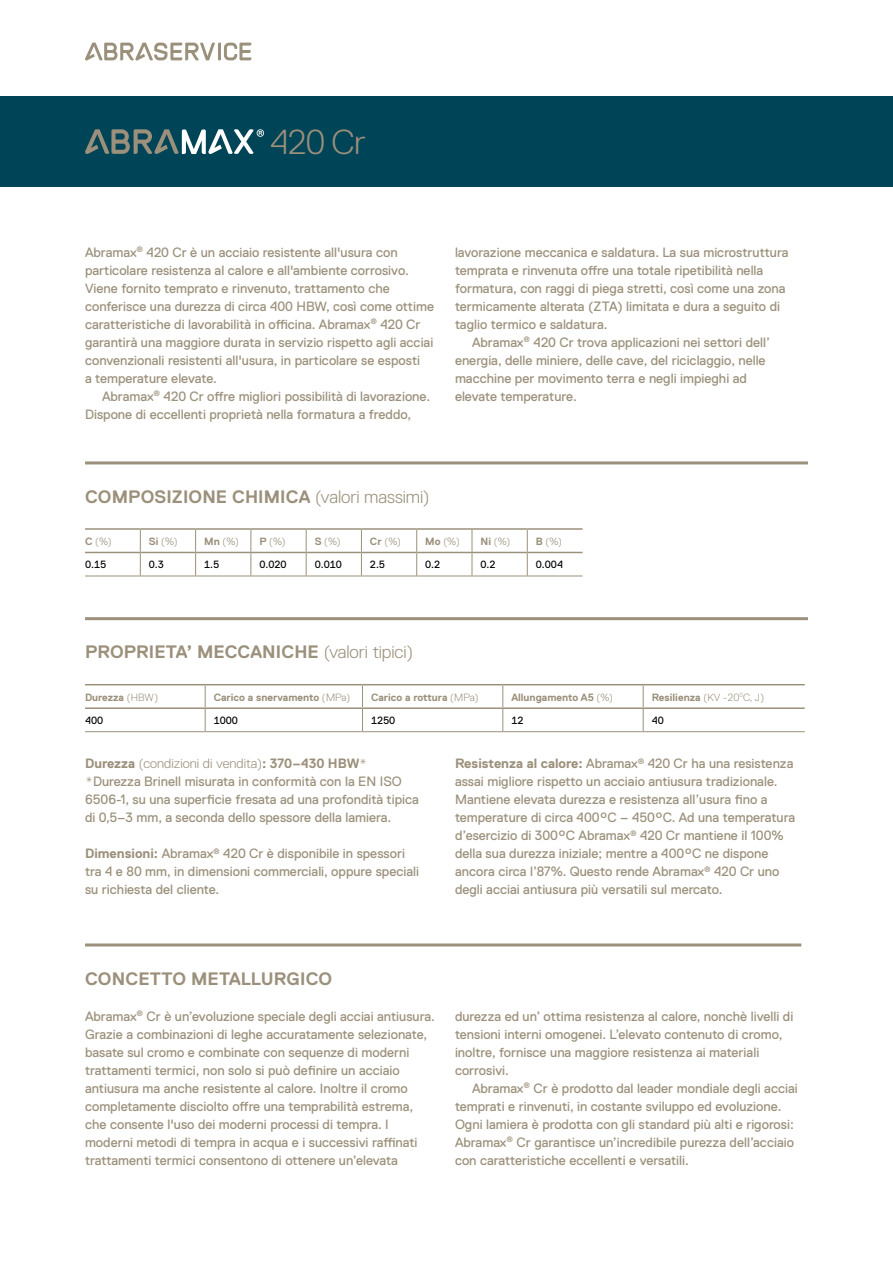
<style>
.page{position:relative;width:893px;height:1263px;background:#fff}
.page>*{position:absolute;margin:0;border:0;box-sizing:border-box;transform-origin:0 0}
.t1{font:300 34.65px "Replica Pro";color:#9b907b}
.t2{font:700 18px "Replica Pro";letter-spacing:.005em;color:#9b907b}
.t3{font:13.5px/18px "Replica Pro";color:#9b907b}
.t4{font:300 13.5px "Replica Pro";color:#9b907b}
.t5{font:700 10.5px "Replica Pro";color:#9b907b}
.t6{font:10.5px "Replica Pro";color:#000}
.t7{font:300 10.5px "Replica Pro";color:#9b907b}
.s1{font-weight:300}
.s2{font-weight:700}
</style>
<div class="page">
<div style="left:0;top:97px;width:893px;height:90px;background:#004457"></div>
<svg style="left:85px;top:43px;width:166px;height:18px"></svg>
<hr style="left:85px;top:461px;width:723px;height:3px;background:#9b907b">
<hr style="left:85px;top:576px;width:55px;height:1px;background:#9b907b">
<hr style="left:140px;top:576px;width:56px;height:1px;background:#9b907b">
<hr style="left:196px;top:576px;width:55px;height:1px;background:#9b907b">
<hr style="left:251px;top:576px;width:55px;height:1px;background:#9b907b">
<hr style="left:306px;top:576px;width:55px;height:1px;background:#9b907b">
<hr style="left:361px;top:576px;width:56px;height:1px;background:#9b907b">
<hr style="left:417px;top:576px;width:55px;height:1px;background:#9b907b">
<hr style="left:472px;top:576px;width:55px;height:1px;background:#9b907b">
<hr style="left:527px;top:576px;width:56px;height:1px;background:#9b907b">
<svg style="left:140px;top:530px;width:1px;height:46px"></svg>
<svg style="left:195px;top:530px;width:1px;height:46px"></svg>
<svg style="left:251px;top:530px;width:1px;height:46px"></svg>
<svg style="left:306px;top:530px;width:1px;height:46px"></svg>
<svg style="left:361px;top:530px;width:1px;height:46px"></svg>
<svg style="left:416px;top:530px;width:1px;height:46px"></svg>
<svg style="left:472px;top:530px;width:1px;height:46px"></svg>
<svg style="left:527px;top:530px;width:1px;height:46px"></svg>
<hr style="left:85px;top:528px;width:55px;height:2px;background:#9b907b">
<hr style="left:140px;top:528px;width:56px;height:2px;background:#9b907b">
<hr style="left:196px;top:528px;width:55px;height:2px;background:#9b907b">
<hr style="left:251px;top:528px;width:55px;height:2px;background:#9b907b">
<hr style="left:306px;top:528px;width:55px;height:2px;background:#9b907b">
<hr style="left:361px;top:528px;width:56px;height:2px;background:#9b907b">
<hr style="left:417px;top:528px;width:55px;height:2px;background:#9b907b">
<hr style="left:472px;top:528px;width:55px;height:2px;background:#9b907b">
<hr style="left:527px;top:528px;width:56px;height:2px;background:#9b907b">
<hr style="left:85px;top:552px;width:55px;height:1px;background:#9b907b">
<hr style="left:140px;top:552px;width:56px;height:1px;background:#9b907b">
<hr style="left:196px;top:552px;width:55px;height:1px;background:#9b907b">
<hr style="left:251px;top:552px;width:55px;height:1px;background:#9b907b">
<hr style="left:306px;top:552px;width:55px;height:1px;background:#9b907b">
<hr style="left:361px;top:552px;width:56px;height:1px;background:#9b907b">
<hr style="left:417px;top:552px;width:55px;height:1px;background:#9b907b">
<hr style="left:472px;top:552px;width:55px;height:1px;background:#9b907b">
<hr style="left:527px;top:552px;width:56px;height:1px;background:#9b907b">
<hr style="left:85px;top:617px;width:723px;height:3px;background:#9b907b">
<hr style="left:85px;top:731px;width:120px;height:1px;background:#9b907b">
<hr style="left:205px;top:731px;width:157px;height:1px;background:#9b907b">
<hr style="left:362px;top:731px;width:141px;height:1px;background:#9b907b">
<hr style="left:503px;top:731px;width:140px;height:1px;background:#9b907b">
<hr style="left:643px;top:731px;width:162px;height:1px;background:#9b907b">
<svg style="left:205px;top:685px;width:1px;height:46px"></svg>
<svg style="left:362px;top:685px;width:1px;height:46px"></svg>
<svg style="left:503px;top:685px;width:1px;height:46px"></svg>
<svg style="left:643px;top:685px;width:1px;height:46px"></svg>
<hr style="left:85px;top:684px;width:120px;height:1px;background:#9b907b">
<hr style="left:205px;top:684px;width:157px;height:1px;background:#9b907b">
<hr style="left:362px;top:684px;width:141px;height:1px;background:#9b907b">
<hr style="left:503px;top:684px;width:140px;height:1px;background:#9b907b">
<hr style="left:643px;top:684px;width:162px;height:1px;background:#9b907b">
<hr style="left:85px;top:707px;width:120px;height:2px;background:#9b907b">
<hr style="left:205px;top:707px;width:157px;height:2px;background:#9b907b">
<hr style="left:362px;top:707px;width:141px;height:2px;background:#9b907b">
<hr style="left:503px;top:707px;width:140px;height:2px;background:#9b907b">
<hr style="left:643px;top:707px;width:162px;height:2px;background:#9b907b">
<hr style="left:85px;top:943px;width:716px;height:3px;background:#9b907b">
<svg style="left:85px;top:129px;width:179px;height:25px"></svg>
<p class="t1" style="left:270px;top:122px;width:97px">420 Cr</p>
<p class="t3" style="left:85px;top:243px;width:325px">Abramax<sup>®</sup> 420 Cr è un acciaio resistente all'usura con particolare resistenza al calore e all'ambiente corrosivo.</p>
<p class="t3" style="left:85px;top:279px;width:350px">Viene fornito temprato e rinvenuto, trattamento che conferisce una durezza di circa 400 HBW, così come ottime caratteristiche di lavorabilità in officina. Abramax<sup>®</sup> 420 Cr garantirà una maggiore durata in servizio rispetto agli acciai convenzionali resistenti all'usura, in particolare se esposti<br>a temperature elevate.</p>
<p class="t3" style="left:85px;top:387px;width:347px;text-indent:17px">Abramax<sup>®</sup> 420 Cr offre migliori possibilità di lavorazione.<br>Dispone di eccellenti proprietà nella formatura a freddo,</p>
<p class="t3" style="left:455px;top:243px;width:335px">lavorazione meccanica e saldatura. La sua microstruttura temprata e rinvenuta offre una totale ripetibilità nella formatura, con raggi di piega stretti, così come una zona termicamente alterata (ZTA) limitata e dura a seguito di taglio termico e saldatura.</p>
<p class="t3" style="left:455px;top:333px;width:316px;text-indent:17px">Abramax<sup>®</sup> 420 Cr trova applicazioni nei settori dell’ energia, delle miniere, delle cave, del riciclaggio, nelle macchine per movimento terra e negli impieghi ad elevate temperature.</p>
<p class="t2" style="left:85px;top:486px;width:346px">COMPOSIZIONE CHIMICA <span class="s1">(valori massimi)</span></p>
<p class="t7" style="left:85px;top:535px;width:28px"><span class="s2">C</span> (%)</p>
<p class="t7" style="left:149px;top:535px;width:30px"><span class="s2">Si</span> (%)</p>
<p class="t7" style="left:204px;top:535px;width:36px"><span class="s2">Mn</span> (%)</p>
<p class="t7" style="left:259px;top:535px;width:28px"><span class="s2">P</span> (%)</p>
<p class="t7" style="left:315px;top:535px;width:27px"><span class="s2">S</span> (%)</p>
<p class="t7" style="left:370px;top:535px;width:32px"><span class="s2">Cr</span> (%)</p>
<p class="t7" style="left:425px;top:535px;width:36px"><span class="s2">Mo</span> (%)</p>
<p class="t7" style="left:480px;top:535px;width:31px"><span class="s2">Ni</span> (%)</p>
<p class="t7" style="left:536px;top:535px;width:28px"><span class="s2">B</span> (%)</p>
<p class="t6" style="left:85px;top:559px;width:23px">0.15</p>
<p class="t6" style="left:149px;top:559px;width:17px">0.3</p>
<p class="t6" style="left:204px;top:559px;width:17px">1.5</p>
<p class="t6" style="left:259px;top:559px;width:29px">0.020</p>
<p class="t6" style="left:315px;top:559px;width:29px">0.010</p>
<p class="t6" style="left:370px;top:559px;width:17px">2.5</p>
<p class="t6" style="left:425px;top:559px;width:17px">0.2</p>
<p class="t6" style="left:480px;top:559px;width:17px">0.2</p>
<p class="t6" style="left:536px;top:559px;width:29px">0.004</p>
<p class="t2" style="left:85px;top:642px;width:329px">PROPRIETA’ MECCANICHE <span class="s1">(valori tipici)</span></p>
<p class="t5" style="left:85px;top:691px;width:75px">Durezza <span class="s1">(HBW)</span></p>
<p class="t5" style="left:214px;top:691px;width:138px">Carico a snervamento <span class="s1">(MPa)</span></p>
<p class="t5" style="left:371px;top:691px;width:109px">Carico a rottura <span class="s1">(MPa)</span></p>
<p class="t5" style="left:511px;top:691px;width:103px">Allungamento A5 <span class="s1">(%)</span></p>
<p class="t5" style="left:652px;top:691px;width:114px">Resilienza <span class="s1">(KV -20</span><sup>0</sup><span class="s1">C, J)</span></p>
<p class="t6" style="left:85px;top:715px;width:20px">400</p>
<p class="t6" style="left:214px;top:715px;width:26px">1000</p>
<p class="t6" style="left:371px;top:715px;width:26px">1250</p>
<p class="t6" style="left:511px;top:715px;width:14px">12</p>
<p class="t6" style="left:652px;top:715px;width:14px">40</p>
<p class="t4" style="left:85px;top:756px;width:284px"><span class="s2">Durezza</span> (condizioni di vendita)<span class="s2">: 370–430 HBW*</span></p>
<p class="t3" style="left:85px;top:772px;width:335px">*Durezza Brinell misurata in conformità con la EN ISO<br>6506-1, su una superficie fresata ad una profondità tipica di 0,5–3 mm, a seconda dello spessore della lamiera.</p>
<p class="t3" style="left:85px;top:844px;width:335px"><span class="s2">Dimensioni:</span> Abramax<sup>®</sup> 420 Cr è disponibile in spessori tra 4 e 80 mm, in dimensioni commerciali, oppure speciali su richiesta del cliente.</p>
<p class="t3" style="left:455px;top:754px;width:342px"><span class="s2">Resistenza al calore:</span> Abramax<sup>®</sup> 420 Cr ha una resistenza assai migliore rispetto un acciaio antiusura tradizionale.<br>Mantiene elevata durezza e resistenza all’usura fino a temperature di circa 400°C – 450°C. Ad una temperatura d’esercizio di 300°C Abramax<sup>®</sup> 420 Cr mantiene il 100% della sua durezza iniziale; mentre a 400°C ne dispone ancora circa l’87%. Questo rende Abramax<sup>®</sup> 420 Cr uno degli acciai antiusura più versatili sul mercato.</p>
<p class="t2" style="left:85px;top:968px;width:249px">CONCETTO METALLURGICO</p>
<p class="t3" style="left:85px;top:1007px;width:351px">Abramax<sup>®</sup> Cr è un’evoluzione speciale degli acciai antiusura.<br>Grazie a combinazioni di leghe accuratamente selezionate, basate sul cromo e combinate con sequenze di moderni trattamenti termici, non solo si può definire un acciaio antiusura ma anche resistente al calore. Inoltre il cromo completamente disciolto offre una temprabilità estrema, che consente l'uso dei moderni processi di tempra. I moderni metodi di tempra in acqua e i successivi raffinati trattamenti termici consentono di ottenere un’elevata</p>
<p class="t3" style="left:455px;top:1007px;width:340px">durezza ed un’ ottima resistenza al calore, nonchè livelli di tensioni interni omogenei. L’elevato contenuto di cromo, inoltre, fornisce una maggiore resistenza ai materiali corrosivi.</p>
<p class="t3" style="left:455px;top:1079px;width:344px;text-indent:17px">Abramax<sup>®</sup> Cr è prodotto dal leader mondiale degli acciai temprati e rinvenuti, in costante sviluppo ed evoluzione.<br>Ogni lamiera è prodotta con gli standard più alti e rigorosi:<br>Abramax<sup>®</sup> Cr garantisce un’incredibile purezza dell’acciaio con caratteristiche eccellenti e versatili.</p>
</div>
